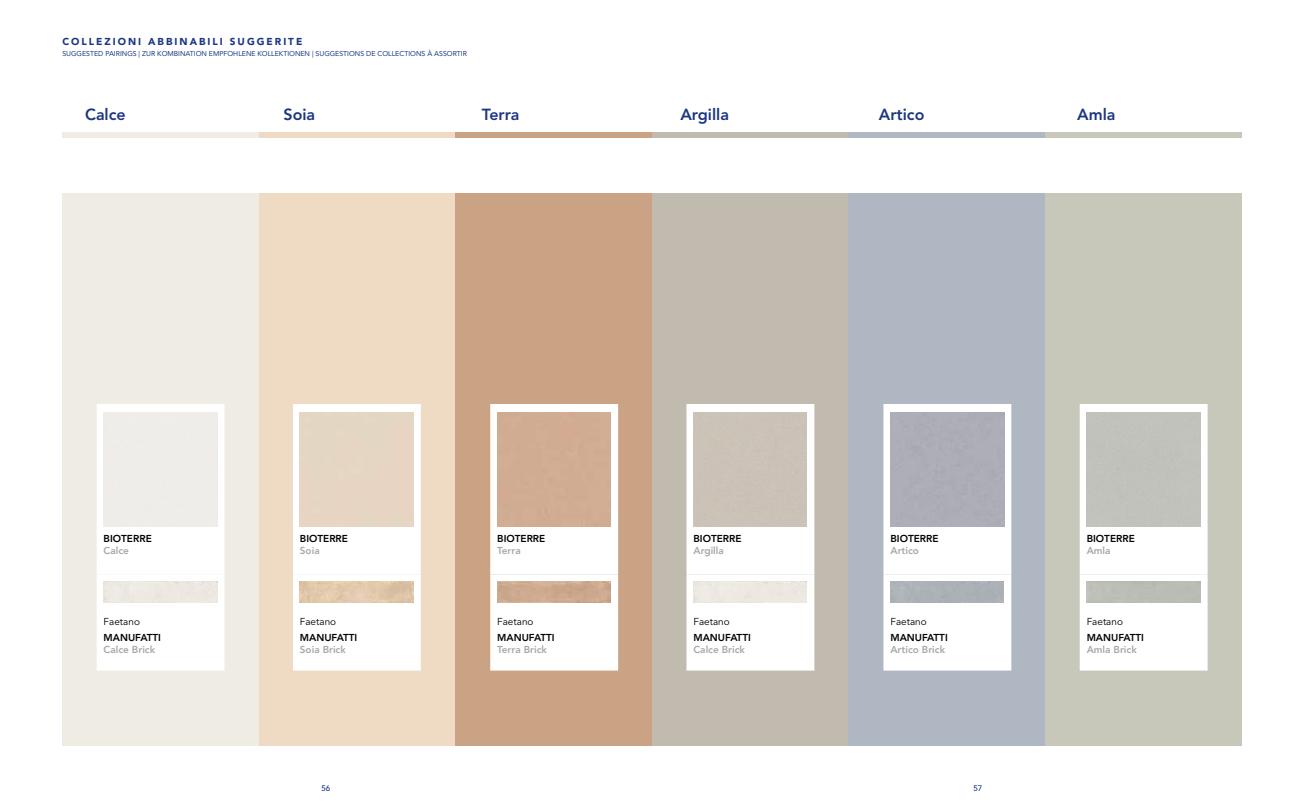
<style>
.page{position:relative;width:1304px;height:808px;background:#fff}
.page>*{position:absolute;margin:0;border:0;box-sizing:border-box;transform-origin:0 0}
.t1{font:800 16px "Avenir LT Std";color:#1c3684}
.t2{font:800 10px "Avenir LT Std";color:#000}
.t3{font:800 10px "Avenir LT Std";color:#a6a7a7}
.t4{font:10px "Avenir LT Std";color:#000}
.t5{font:900 10px "Avenir LT Std";letter-spacing:.2em;color:#1c3684}
.t6{font:500 8px "Avenir LT Std";color:#1c3684}
.t7{font:7px "Avenir LT Std";color:#1c3684}
</style>
<div class="page">
<div style="left:62px;top:133px;width:197px;height:613px;background:#efece4"></div>
<div style="left:652px;top:133px;width:197px;height:613px;background:#c1bbaf"></div>
<div style="left:259px;top:133px;width:196px;height:613px;background:#efdbc4"></div>
<div style="left:849px;top:133px;width:196px;height:613px;background:#aeb7c2"></div>
<div style="left:455px;top:133px;width:197px;height:613px;background:#caa384"></div>
<div style="left:1045px;top:133px;width:197px;height:613px;background:#c7c8ba"></div>
<svg style="left:97px;top:404px;width:128px;height:267px"></svg>
<div style="left:686px;top:404px;width:129px;height:267px;background:#fff"></div>
<div style="left:293px;top:404px;width:128px;height:267px;background:#fff"></div>
<svg style="left:883px;top:404px;width:129px;height:267px;background:#f9fafa"></svg>
<div style="left:490px;top:404px;width:129px;height:267px;background:#fff"></div>
<svg style="left:1079px;top:404px;width:129px;height:267px;background:#fbfbfa"></svg>
<img style="left:104px;top:581px;width:113px;height:22px">
<img style="left:300px;top:581px;width:113px;height:22px">
<div style="left:890px;top:581px;width:114px;height:22px;background:#acb1b7"></div>
<img style="left:497px;top:581px;width:114px;height:22px">
<div style="left:1087px;top:581px;width:113px;height:22px;background:#babdb4"></div>
<div style="left:300px;top:413px;width:113px;height:113px;background:#e6d4c3"></div>
<div style="left:497px;top:413px;width:114px;height:113px;background:#d0ac92"></div>
<div style="left:693px;top:413px;width:114px;height:113px;background:#cbc2b7"></div>
<div style="left:891px;top:413px;width:113px;height:113px;background:#adadb7"></div>
<img style="left:1087px;top:413px;width:113px;height:113px">
<div style="left:41px;top:138px;width:1246px;height:55px;background:#fff"></div>
<div style="left:693px;top:581px;width:114px;height:22px;background:#ece9e2"></div>
<p class="t5" style="left:62px;top:36px;width:241px">COLLEZIONI ABBINABILI SUGGERITE</p>
<p class="t7" style="left:62px;top:50px;width:406px">SUGGESTED PAIRINGS | ZUR KOMBINATION EMPFOHLENE KOLLEKTIONEN | SUGGESTIONS DE COLLECTIONS À ASSORTIR</p>
<h1 class="t1" style="left:85px;top:105px;width:42px">Calce</h1>
<h1 class="t1" style="left:283px;top:105px;width:33px">Soia</h1>
<h1 class="t1" style="left:482px;top:105px;width:39px">Terra</h1>
<h1 class="t1" style="left:680px;top:105px;width:50px">Argilla</h1>
<h1 class="t1" style="left:879px;top:105px;width:47px">Artico</h1>
<h1 class="t1" style="left:1077px;top:105px;width:40px">Amla</h1>
<p class="t2" style="left:104px;top:533px;width:50px">BIOTERRE</p>
<p class="t3" style="left:104px;top:545px;width:27px">Calce</p>
<p class="t4" style="left:104px;top:616px;width:38px">Faetano</p>
<p class="t2" style="left:104px;top:632px;width:59px">MANUFATTI</p>
<p class="t3" style="left:104px;top:644px;width:53px">Calce Brick</p>
<p class="t2" style="left:300px;top:533px;width:50px">BIOTERRE</p>
<p class="t3" style="left:300px;top:545px;width:21px">Soia</p>
<p class="t2" style="left:497px;top:533px;width:50px">BIOTERRE</p>
<p class="t3" style="left:497px;top:545px;width:25px">Terra</p>
<p class="t2" style="left:693px;top:533px;width:50px">BIOTERRE</p>
<p class="t3" style="left:693px;top:545px;width:32px">Argilla</p>
<p class="t2" style="left:890px;top:533px;width:50px">BIOTERRE</p>
<p class="t3" style="left:890px;top:545px;width:30px">Artico</p>
<p class="t2" style="left:1087px;top:533px;width:50px">BIOTERRE</p>
<p class="t3" style="left:1087px;top:545px;width:25px">Amla</p>
<p class="t4" style="left:300px;top:616px;width:38px">Faetano</p>
<p class="t2" style="left:300px;top:632px;width:59px">MANUFATTI</p>
<p class="t3" style="left:300px;top:644px;width:47px">Soia Brick</p>
<p class="t4" style="left:497px;top:616px;width:38px">Faetano</p>
<p class="t2" style="left:497px;top:632px;width:59px">MANUFATTI</p>
<p class="t3" style="left:497px;top:644px;width:51px">Terra Brick</p>
<p class="t4" style="left:693px;top:616px;width:38px">Faetano</p>
<p class="t2" style="left:693px;top:632px;width:59px">MANUFATTI</p>
<p class="t3" style="left:693px;top:644px;width:53px">Calce Brick</p>
<p class="t4" style="left:890px;top:616px;width:38px">Faetano</p>
<p class="t2" style="left:890px;top:632px;width:59px">MANUFATTI</p>
<p class="t3" style="left:890px;top:644px;width:56px">Artico Brick</p>
<p class="t4" style="left:1087px;top:616px;width:38px">Faetano</p>
<p class="t2" style="left:1087px;top:632px;width:59px">MANUFATTI</p>
<p class="t3" style="left:1087px;top:644px;width:52px">Amla Brick</p>
<p class="t6" style="left:322px;top:783px;width:10px">56</p>
<p class="t6" style="left:974px;top:783px;width:10px">57</p>
</div>
